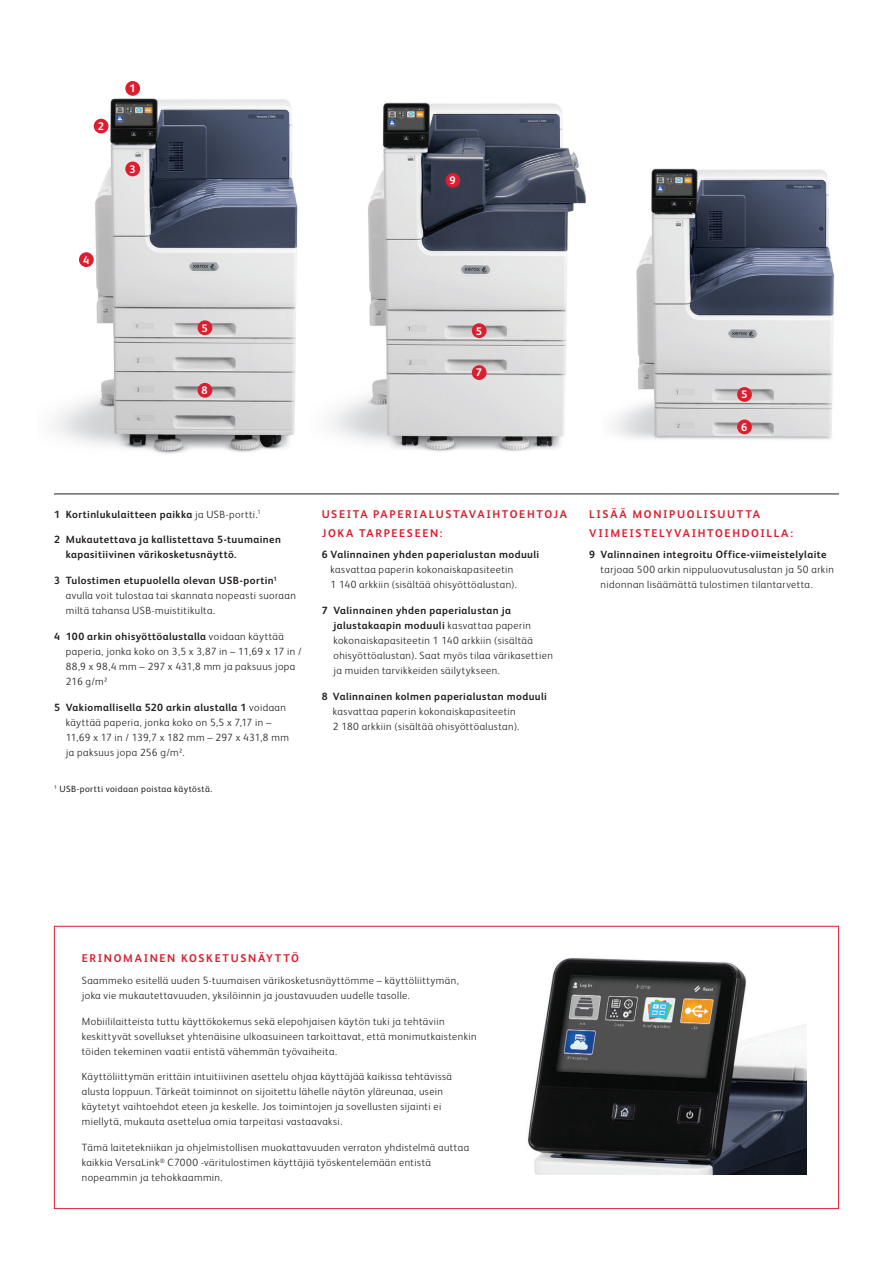
<style>
.page{position:relative;width:893px;height:1263px;background:#fff}
.page>*{position:absolute;margin:0;border:0;box-sizing:border-box;transform-origin:0 0}
.Body_Subhead_8_5_12{font:700 11.25px/18.8px "Xerox Sans";letter-spacing:.145em;color:#db1e30}
.t1{font:700 10.95px "Xerox Sans";color:#fff}
.Body_Text_7_10{font:300 10.5px/15px "Xerox Sans";letter-spacing:.04em;color:#231f20}
.Body_Text_7_10-2{font:700 10.5px/15px "Xerox Sans";letter-spacing:.04em;color:#231f20}
.Legal{font:9px "Xerox Sans";letter-spacing:.05em;color:#231f20}
.s1{font-weight:300}
.s2{font-weight:700}
</style>
<div class="page">
<img style="left:53px;top:91px;width:245px;height:363px">
<img style="left:330px;top:102px;width:256px;height:350px">
<img style="left:527px;top:958px;width:280px;height:216px">
<div style="left:472px;top:323px;width:15px;height:15px;background:#db1e30;border-radius:50%"></div>
<div style="left:472px;top:365px;width:15px;height:15px;background:#db1e30;border-radius:50%"></div>
<div style="left:445px;top:173px;width:15px;height:15px;background:#db1e30;border-radius:50%"></div>
<img style="left:613px;top:168px;width:221px;height:272px">
<div style="left:737px;top:387px;width:15px;height:15px;background:#db1e30;border-radius:50%"></div>
<div style="left:737px;top:419px;width:15px;height:15px;background:#db1e30;border-radius:50%"></div>
<div style="left:125px;top:81px;width:15px;height:15px;background:#db1e30;border-radius:50%"></div>
<div style="left:125px;top:162px;width:15px;height:14px;background:#db1e30;border-radius:50%"></div>
<div style="left:94px;top:119px;width:15px;height:14px;background:#db1e30;border-radius:50%"></div>
<div style="left:79px;top:252px;width:15px;height:15px;background:#db1e30;border-radius:50%"></div>
<div style="left:198px;top:320px;width:14px;height:15px;background:#db1e30;border-radius:50%"></div>
<div style="left:198px;top:383px;width:14px;height:15px;background:#db1e30;border-radius:50%"></div>
<hr style="left:54px;top:494px;width:785px;height:1px;background:#231f20">
<p class="t1" style="left:98px;top:119px;width:8px">2</p>
<p class="t1" style="left:129px;top:81px;width:8px">1</p>
<p class="t1" style="left:129px;top:162px;width:8px">3</p>
<p class="t1" style="left:83px;top:252px;width:8px">4</p>
<p class="t1" style="left:202px;top:320px;width:8px">5</p>
<p class="t1" style="left:202px;top:383px;width:8px">8</p>
<p class="t1" style="left:449px;top:173px;width:8px">9</p>
<p class="t1" style="left:476px;top:323px;width:8px">5</p>
<p class="t1" style="left:476px;top:365px;width:8px">7</p>
<p class="t1" style="left:741px;top:387px;width:8px">5</p>
<p class="t1" style="left:741px;top:419px;width:8px">6</p>
<p class="Body_Text_7_10-2" style="left:54px;top:506px;width:208px">1 Kortinlukulaitteen paikka <span class="s1">ja USB-portti.</span><sup>1</sup></p>
<p class="Body_Text_7_10-2" style="left:66px;top:532px;width:217px;text-indent:-12px">2 Mukautettava ja kallistettava 5-tuumainen kapasitiivinen värikosketusnäyttö.</p>
<p class="Body_Text_7_10" style="left:66px;top:573px;width:232px;text-indent:-12px"><span class="s2">3 Tulostimen etupuolella olevan USB-portin</span><sup>1 </sup>avulla voit tulostaa tai skannata nopeasti suoraan miltä tahansa USB-muistitikulta.</p>
<p class="Body_Text_7_10" style="left:66px;top:628px;width:237px;text-indent:-12px"><span class="s2">4 100 arkin ohisyöttöalustalla</span> voidaan käyttää paperia, jonka koko on 3,5 x 3,87 in – 11,69 x 17 in / 88,9 x 98,4 mm – 297 x 431,8 mm ja paksuus jopa 216 g/m²</p>
<p class="Body_Text_7_10" style="left:66px;top:699px;width:225px;text-indent:-12px"><span class="s2">5 Vakiomallisella 520 arkin alustalla 1</span> voidaan käyttää paperia, jonka koko on 5,5 x 7,17 in – 11,69 x 17 in / 139,7 x 182 mm – 297 x 431,8 mm ja paksuus jopa 256 g/m².</p>
<p class="Legal" style="left:54px;top:783px;width:160px"><sup>1</sup> USB-portti voidaan poistaa käytöstä.</p>
<p class="Body_Subhead_8_5_12" style="left:322px;top:504px;width:247px">USEITA PAPERIALUSTAVAIHTOEHTOJA<br>JOKA TARPEESEEN:</p>
<p class="Body_Text_7_10" style="left:331px;top:547px;width:210px;text-indent:-9px"><span class="s2">6 Valinnainen yhden paperialustan moduuli </span>kasvattaa paperin kokonaiskapasiteetin<br>1 140 arkkiin (sisältää ohisyöttöalustan).</p>
<p class="Body_Text_7_10" style="left:333px;top:603px;width:221px;text-indent:-12px"><span class="s2">7 Valinnainen yhden paperialustan ja jalustakaapin moduuli</span> kasvattaa paperin kokonaiskapasiteetin 1 140 arkkiin (sisältää ohisyöttöalustan). Saat myös tilaa värikasettien ja muiden tarvikkeiden säilytykseen.</p>
<p class="Body_Text_7_10" style="left:333px;top:688px;width:216px;text-indent:-11px"><span class="s2">8 Valinnainen kolmen paperialustan moduuli </span>kasvattaa paperin kokonaiskapasiteetin<br>2 180 arkkiin (sisältää ohisyöttöalustan).</p>
<p class="Body_Subhead_8_5_12" style="left:589px;top:504px;width:205px">LISÄÄ MONIPUOLISUUTTA<br>VIIMEISTELYVAIHTOEHDOILLA:</p>
<p class="Body_Text_7_10" style="left:601px;top:547px;width:235px;text-indent:-11px"><span class="s2">9 Valinnainen integroitu Office-viimeistelylaite </span>tarjoaa 500 arkin nippuluovutusalustan ja 50 arkin nidonnan lisäämättä tulostimen tilantarvetta.</p>
<p class="Body_Subhead_8_5_12" style="left:82px;top:948px;width:219px">ERINOMAINEN KOSKETUSNÄYTTÖ</p>
<p class="Body_Text_7_10" style="left:82px;top:972px;width:379px">Saammeko esitellä uuden 5-tuumaisen värikosketusnäyttömme – käyttöliittymän, joka vie mukautettavuuden, yksilöinnin ja joustavuuden uudelle tasolle.</p>
<p class="Body_Text_7_10" style="left:82px;top:1013px;width:396px">Mobiililaitteista tuttu käyttökokemus sekä elepohjaisen käytön tuki ja tehtäviin keskittyvät sovellukset yhtenäisine ulkoasuineen tarkoittavat, että monimutkaistenkin töiden tekeminen vaatii entistä vähemmän työvaiheita.</p>
<p class="Body_Text_7_10" style="left:82px;top:1069px;width:372px">Käyttöliittymän erittäin intuitiivinen asettelu ohjaa käyttäjää kaikissa tehtävissä alusta loppuun. Tärkeät toiminnot on sijoitettu lähelle näytön yläreunaa, usein käytetyt vaihtoehdot eteen ja keskelle. Jos toimintojen ja sovellusten sijainti ei miellytä, mukauta asettelua omia tarpeitasi vastaavaksi.</p>
<p class="Body_Text_7_10" style="left:82px;top:1139px;width:389px">Tämä laitetekniikan ja ohjelmistollisen muokattavuuden verraton yhdistelmä auttaa kaikkia VersaLink<sup>®</sup> C7000 -väritulostimen käyttäjiä työskentelemään entistä nopeammin ja tehokkaammin.</p>
</div>
